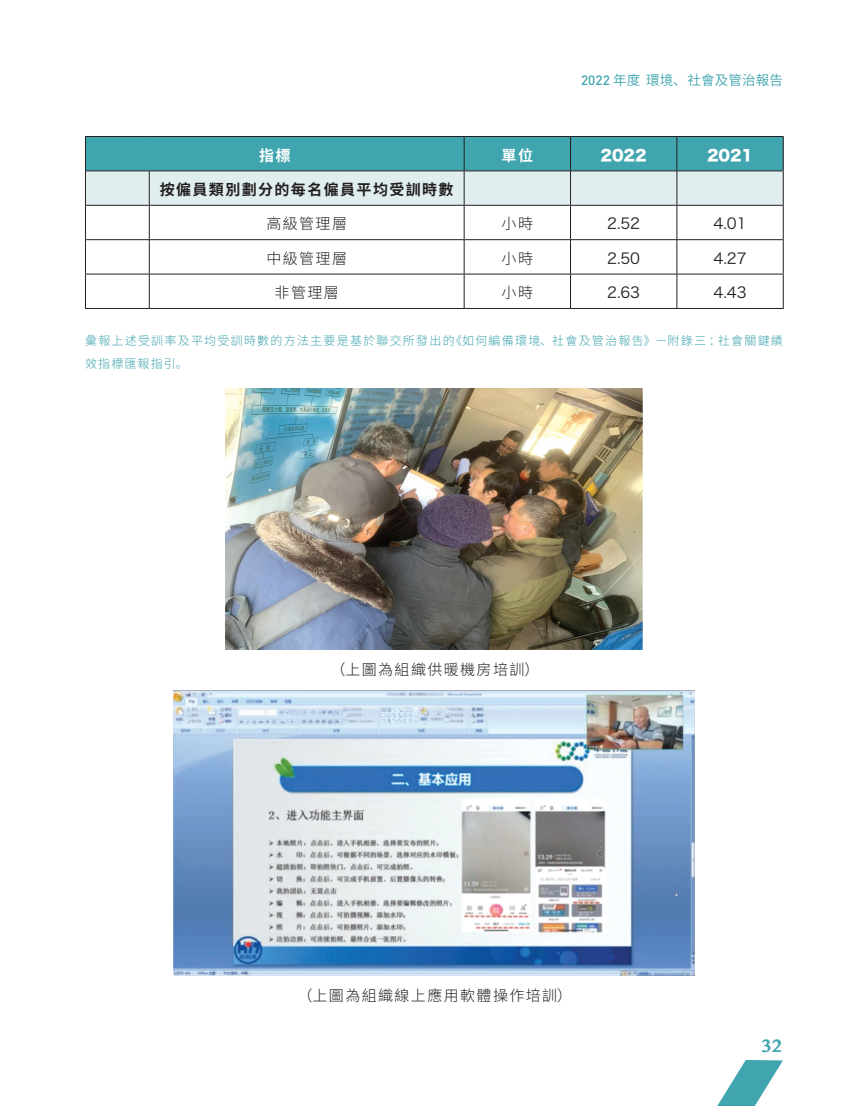
<style>
.page{position:relative;width:868px;height:1106px;background:#fff}
.page>*{position:absolute;margin:0;border:0;box-sizing:border-box;transform-origin:0 0}
.t1{font:700 18px "Malayalam MN";color:#40a5af}
.t2{font:300 15px "Source Han Sans CN";letter-spacing:.095em;color:#231f20}
.t3{font:15px "Hira Kaku Pro W3";letter-spacing:-.005em;color:#231f20}
.t4{font:700 15px "Source Han Sans CN";letter-spacing:.095em;color:#231f20}
.t5{font:15px "Hira Kaku Std N W8";letter-spacing:-.005em;color:#fff}
.t6{font:700 15px "Source Han Sans CN";color:#fff}
.t7{font:13.5px "Source Han Sans CN";letter-spacing:.01em;color:#40a5af}
.t8{font:300 12px/22.5px "Source Han Sans CN";letter-spacing:.105em;color:#40a5af}
.s1{font-family:"DIN";font-weight:500}
</style>
<div class="page">
<svg style="left:717px;top:1059px;width:65px;height:47px"></svg>
<svg style="left:86px;top:137px;width:696px;height:68px;background:#8fc7cd"></svg>
<hr style="left:85px;top:171px;width:1px;height:34px;background:#231f20">
<hr style="left:149px;top:171px;width:1px;height:34px;background:#231f20">
<hr style="left:463px;top:171px;width:1px;height:34px;background:#231f20">
<hr style="left:570px;top:171px;width:1px;height:34px;background:#231f20">
<hr style="left:676px;top:171px;width:1px;height:34px;background:#231f20">
<hr style="left:782px;top:171px;width:1px;height:34px;background:#231f20">
<hr style="left:85px;top:205px;width:64px;height:1px;background:#231f20">
<hr style="left:85px;top:206px;width:1px;height:33px;background:#231f20">
<hr style="left:149px;top:205px;width:315px;height:1px;background:#231f20">
<hr style="left:149px;top:206px;width:1px;height:33px;background:#231f20">
<hr style="left:464px;top:205px;width:106px;height:1px;background:#231f20">
<hr style="left:463px;top:206px;width:1px;height:33px;background:#231f20">
<hr style="left:570px;top:205px;width:106px;height:1px;background:#231f20">
<hr style="left:570px;top:206px;width:1px;height:33px;background:#231f20">
<hr style="left:676px;top:205px;width:107px;height:1px;background:#231f20">
<hr style="left:676px;top:206px;width:1px;height:33px;background:#231f20">
<hr style="left:782px;top:206px;width:1px;height:33px;background:#231f20">
<hr style="left:85px;top:239px;width:64px;height:1px;background:#231f20">
<hr style="left:85px;top:240px;width:1px;height:34px;background:#231f20">
<hr style="left:149px;top:239px;width:315px;height:1px;background:#231f20">
<hr style="left:149px;top:240px;width:1px;height:34px;background:#231f20">
<hr style="left:464px;top:239px;width:106px;height:1px;background:#231f20">
<hr style="left:463px;top:240px;width:1px;height:34px;background:#231f20">
<hr style="left:570px;top:239px;width:106px;height:1px;background:#231f20">
<hr style="left:570px;top:240px;width:1px;height:34px;background:#231f20">
<hr style="left:676px;top:239px;width:107px;height:1px;background:#231f20">
<hr style="left:676px;top:240px;width:1px;height:34px;background:#231f20">
<hr style="left:782px;top:240px;width:1px;height:34px;background:#231f20">
<hr style="left:85px;top:274px;width:64px;height:1px;background:#231f20">
<hr style="left:85px;top:274px;width:1px;height:34px;background:#231f20">
<hr style="left:149px;top:274px;width:315px;height:1px;background:#231f20">
<hr style="left:149px;top:274px;width:1px;height:34px;background:#231f20">
<hr style="left:464px;top:274px;width:106px;height:1px;background:#231f20">
<hr style="left:463px;top:274px;width:1px;height:34px;background:#231f20">
<hr style="left:570px;top:274px;width:106px;height:1px;background:#231f20">
<hr style="left:570px;top:274px;width:1px;height:34px;background:#231f20">
<hr style="left:676px;top:274px;width:107px;height:1px;background:#231f20">
<hr style="left:676px;top:274px;width:1px;height:34px;background:#231f20">
<hr style="left:782px;top:274px;width:1px;height:34px;background:#231f20">
<hr style="left:85px;top:308px;width:64px;height:1px;background:#231f20">
<hr style="left:149px;top:308px;width:315px;height:1px;background:#231f20">
<hr style="left:464px;top:308px;width:106px;height:1px;background:#231f20">
<hr style="left:570px;top:308px;width:106px;height:1px;background:#231f20">
<hr style="left:676px;top:308px;width:107px;height:1px;background:#231f20">
<hr style="left:85px;top:136px;width:64px;height:1px;background:#231f20">
<hr style="left:85px;top:137px;width:1px;height:33px;background:#231f20">
<hr style="left:149px;top:136px;width:315px;height:1px;background:#231f20">
<hr style="left:464px;top:136px;width:106px;height:1px;background:#231f20">
<hr style="left:463px;top:137px;width:1px;height:33px;background:#231f20">
<hr style="left:570px;top:136px;width:106px;height:1px;background:#231f20">
<hr style="left:570px;top:137px;width:1px;height:33px;background:#231f20">
<hr style="left:676px;top:136px;width:107px;height:1px;background:#231f20">
<hr style="left:676px;top:137px;width:1px;height:33px;background:#231f20">
<hr style="left:782px;top:137px;width:1px;height:33px;background:#231f20">
<hr style="left:85px;top:170px;width:64px;height:1px;background:#231f20">
<hr style="left:149px;top:170px;width:315px;height:1px;background:#231f20">
<hr style="left:464px;top:170px;width:106px;height:1px;background:#231f20">
<hr style="left:570px;top:170px;width:106px;height:1px;background:#231f20">
<hr style="left:676px;top:170px;width:107px;height:1px;background:#231f20">
<img style="left:225px;top:388px;width:417px;height:261px">
<img style="left:173px;top:690px;width:521px;height:285px">
<p class="t7" style="left:581px;top:72px;width:203px"><span class="s1">2022</span> 年度ﾠ環境、ﾠ社會及管治報告</p>
<p class="t6" style="left:259px;top:147px;width:33px">指標</p>
<p class="t6" style="left:501px;top:147px;width:33px">單位</p>
<p class="t5" style="left:600px;top:147px;width:48px">2022</p>
<p class="t5" style="left:707px;top:147px;width:48px">2021</p>
<p class="t4" style="left:160px;top:181px;width:295px">按僱員類別劃分的每名僱員平均受訓時數</p>
<p class="t2" style="left:266px;top:215px;width:82px">高級管理層</p>
<p class="t2" style="left:501px;top:215px;width:33px">小時</p>
<p class="t3" style="left:607px;top:210px;width:34px">2.52</p>
<p class="t3" style="left:713px;top:210px;width:34px">4.01</p>
<p class="t2" style="left:266px;top:250px;width:82px">中級管理層</p>
<p class="t2" style="left:501px;top:250px;width:33px">小時</p>
<p class="t3" style="left:607px;top:245px;width:34px">2.50</p>
<p class="t3" style="left:713px;top:245px;width:34px">4.27</p>
<p class="t2" style="left:274px;top:284px;width:66px">非管理層</p>
<p class="t2" style="left:501px;top:284px;width:33px">小時</p>
<p class="t3" style="left:607px;top:279px;width:34px">2.63</p>
<p class="t3" style="left:713px;top:279px;width:34px">4.43</p>
<p class="t8" style="left:85px;top:330px;width:699px">彙報上述受訓率及平均受訓時數的方法主要是基於聯交所發出的《如何編備環境、社會及管治報告》－附錄三：社會關鍵績效指標匯報指引。</p>
<p class="t2" style="left:330px;top:660px;width:210px">（上圖為組織供暖機房培訓）</p>
<p class="t2" style="left:297px;top:987px;width:276px">（上圖為組織線上應用軟體操作培訓）</p>
<h1 class="t1" style="left:760px;top:1034px;width:24px">32</h1>
</div>
